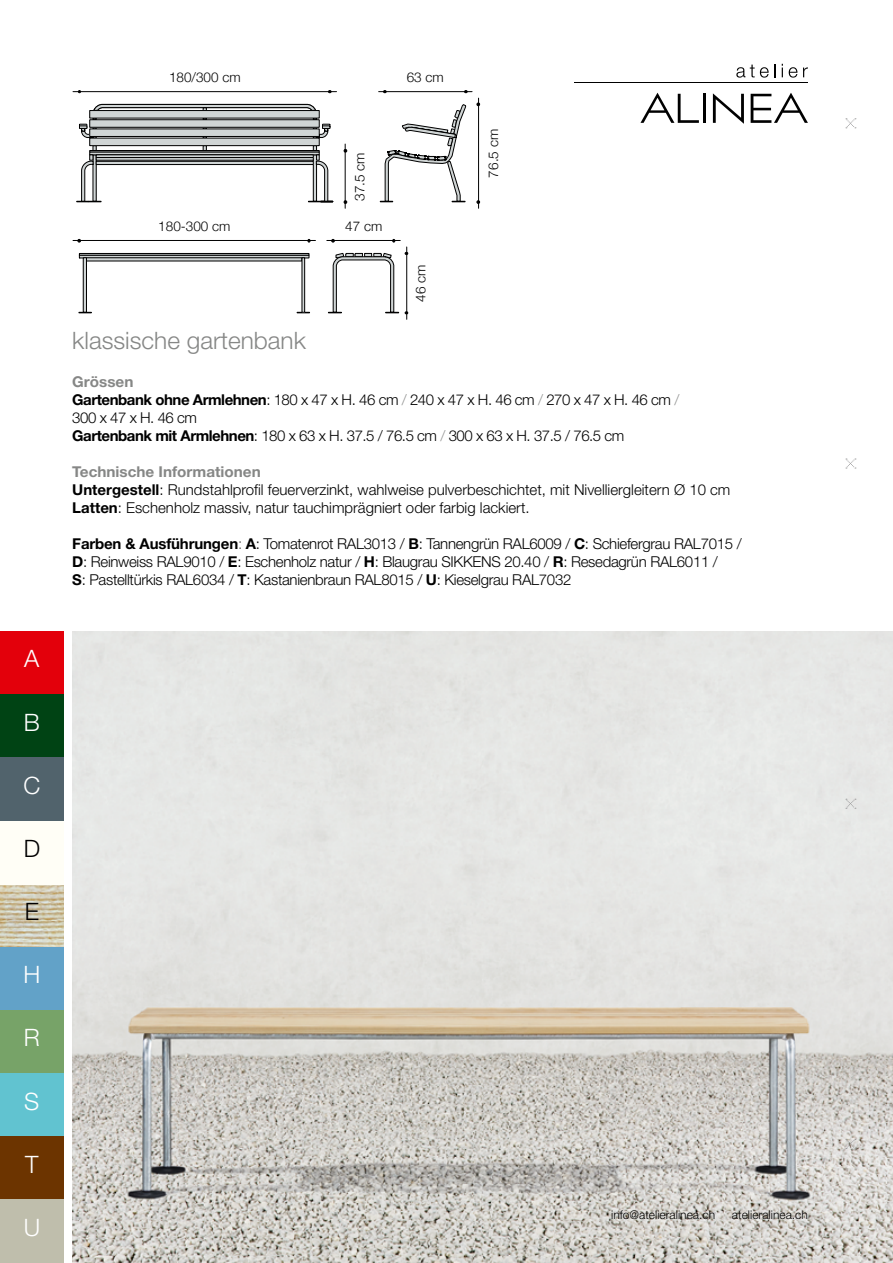
<style>
.page{position:relative;width:893px;height:1263px;background:#fff}
.page>*{position:absolute;margin:0;border:0;box-sizing:border-box;transform-origin:0 0}
.t1{font:300 24px "Helvetica Neue";color:#868786}
.t2{font:300 24px "Helvetica Neue";color:#fff}
.t3{font:300 24px "Helvetica Neue";color:#000}
.t4{font:300 15px/18px "Helvetica Neue";letter-spacing:-.02em;color:#000}
.t5{font:300 15px/18px "Helvetica Neue";color:#000}
.t6{font:300 13.5px "Helvetica Neue";color:#000}
.t7{font:300 12px "Helvetica Neue";color:#000}
.s1{font-weight:700;color:#868786}
.s2{font-weight:700}
.s3{color:#919291}
.s4{font-weight:100}
</style>
<div class="page">
<img style="left:72px;top:631px;width:821px;height:632px">
<svg style="left:79px;top:118px;width:17px;height:20px"></svg>
<svg style="left:203px;top:146px;width:4px;height:4px"></svg>
<svg style="left:93px;top:104px;width:223px;height:6px"></svg>
<div style="left:90px;top:111px;width:229px;height:7px;background:#d0d5d5"></div>
<div style="left:90px;top:110px;width:229px;height:8px;border:1px solid #000"></div>
<div style="left:90px;top:120px;width:229px;height:7px;background:#d0d5d5"></div>
<div style="left:90px;top:129px;width:229px;height:7px;background:#d0d5d5"></div>
<div style="left:90px;top:129px;width:229px;height:8px;border:1px solid #000"></div>
<div style="left:90px;top:138px;width:229px;height:8px;background:#d0d5d5"></div>
<div style="left:90px;top:138px;width:229px;height:8px;border:1px solid #000"></div>
<svg style="left:313px;top:118px;width:17px;height:20px"></svg>
<div style="left:90px;top:150px;width:229px;height:2px;border:1px solid #000"></div>
<div style="left:90px;top:152px;width:229px;height:3px;border:1px solid #000"></div>
<svg style="left:77px;top:145px;width:24px;height:57px"></svg>
<svg style="left:308px;top:145px;width:25px;height:57px"></svg>
<div style="left:96px;top:161px;width:217px;height:4px;border:1px solid #000"></div>
<div style="left:96px;top:155px;width:217px;height:3px;border:1px solid #000"></div>
<svg style="left:380px;top:104px;width:86px;height:98px"></svg>
<hr style="left:345px;top:144px;width:1px;height:64px;background:#000">
<hr style="left:73px;top:91px;width:264px;height:1px;background:#000">
<hr style="left:379px;top:91px;width:93px;height:1px;background:#000">
<hr style="left:478px;top:98px;width:1px;height:110px;background:#000">
<svg style="left:79px;top:253px;width:230px;height:5px"></svg>
<div style="left:83px;top:258px;width:4px;height:54px;border:1px solid #000"></div>
<svg style="left:297px;top:312px;width:13px;height:1px"></svg>
<div style="left:302px;top:258px;width:3px;height:54px;border:1px solid #000"></div>
<svg style="left:79px;top:312px;width:13px;height:1px"></svg>
<svg style="left:328px;top:253px;width:71px;height:60px"></svg>
<hr style="left:73px;top:240px;width:242px;height:1px;background:#000">
<hr style="left:327px;top:240px;width:73px;height:1px;background:#000">
<hr style="left:406px;top:247px;width:1px;height:72px;background:#000">
<img style="left:0;top:885px;width:64px;height:62px">
<div style="left:0;top:631px;width:64px;height:64px;background:#e3000b"></div>
<div style="left:0;top:695px;width:64px;height:63px;background:#004314"></div>
<div style="left:0;top:758px;width:64px;height:63px;background:#51636c"></div>
<div style="left:0;top:821px;width:64px;height:63px;background:#fffef6"></div>
<div style="left:0;top:947px;width:64px;height:63px;background:#62a2c8"></div>
<div style="left:0;top:1010px;width:64px;height:63px;background:#77a368"></div>
<div style="left:0;top:1073px;width:64px;height:64px;background:#61c3d0"></div>
<div style="left:0;top:1137px;width:64px;height:63px;background:#6c3400"></div>
<div style="left:0;top:1200px;width:64px;height:63px;background:#bfbeac"></div>
<hr style="left:703px;top:94px;width:3px;height:29px;background:#000">
<svg style="left:713px;top:93px;width:31px;height:31px"></svg>
<svg style="left:640px;top:93px;width:59px;height:30px"></svg>
<svg style="left:751px;top:93px;width:57px;height:30px"></svg>
<hr style="left:574px;top:82px;width:234px;height:1px;background:#000">
<svg style="left:736px;top:64px;width:39px;height:14px"></svg>
<svg style="left:782px;top:64px;width:1px;height:13px"></svg>
<svg style="left:789px;top:67px;width:8px;height:11px"></svg>
<svg style="left:803px;top:67px;width:5px;height:10px"></svg>
<svg style="left:845px;top:1139px;width:11px;height:10px"></svg>
<svg style="left:845px;top:799px;width:11px;height:10px"></svg>
<svg style="left:845px;top:459px;width:11px;height:10px"></svg>
<svg style="left:845px;top:118px;width:11px;height:10px"></svg>
<h1 class="t2" style="left:24px;top:644px;width:17px">A</h1>
<h1 class="t2" style="left:24px;top:707px;width:18px">B</h1>
<h1 class="t2" style="left:23px;top:770px;width:18px">C</h1>
<h1 class="t3" style="left:24px;top:834px;width:18px">D</h1>
<h1 class="t3" style="left:25px;top:897px;width:16px">E</h1>
<h1 class="t2" style="left:23px;top:960px;width:18px">H</h1>
<h1 class="t2" style="left:24px;top:1023px;width:18px">R</h1>
<h1 class="t2" style="left:24px;top:1086px;width:17px">S</h1>
<h1 class="t2" style="left:25px;top:1149px;width:15px">T</h1>
<h1 class="t2" style="left:24px;top:1212px;width:18px">U</h1>
<p class="t6" style="left:169px;top:67px;width:73px">180/300 cm</p>
<p class="t6" style="left:407px;top:67px;width:39px">63 cm</p>
<p class="t6" style="left:349px;top:201px;width:50px;rotate:-90deg">37.5 cm</p>
<p class="t6" style="left:158px;top:216px;width:74px">180-300 cm</p>
<p class="t6" style="left:345px;top:216px;width:39px">47 cm</p>
<p class="t6" style="left:410px;top:301px;width:39px;rotate:-90deg">46 cm</p>
<p class="t6" style="left:482px;top:177px;width:50px;rotate:-90deg">76.5 cm</p>
<h1 class="t1" style="left:72px;top:326px;width:235px">klassische gartenbank</h1>
<p class="t4" style="left:72px;top:372px;width:609px"><span class="s1">Grössen<br></span><span class="s2">Gartenbank ohne Armlehnen</span>: 180 x 47 x H. 46 cm <span class="s3">/</span> 240 x 47 x H. 46 cm <span class="s3">/</span> 270 x 47 x H. 46 cm <span class="s3">/ </span>300 x 47 x H. 46 cm<br><span class="s2">Gartenbank mit Armlehnen</span>: 180 x 63 x H. 37.5 / 76.5 cm <span class="s3">/</span> 300 x 63 x H. 37.5 / 76.5 cm</p>
<p class="t5" style="left:72px;top:462px;width:660px"><span class="s1">Technische Informationen<br></span><span class="s2">Untergestell</span>: Rundstahlprofil feuerverzinkt, wahlweise pulverbeschichtet, mit Nivelliergleitern Ø 10 cm<br><span class="s2">Latten</span>: Eschenholz massiv, natur tauchimprägniert oder farbig lackiert.</p>
<p class="t4" style="left:72px;top:534px;width:671px"><span class="s2">Farben &amp; Ausführungen</span><span class="s4">:</span> <span class="s2">A</span>: Tomatenrot RAL3013 / <span class="s2">B</span>: Tannengrün RAL6009 / <span class="s2">C</span>: Schiefergrau RAL7015 /<br><span class="s2">D</span>: Reinweiss RAL9010 / <span class="s2">E</span>: Eschenholz natur / <span class="s2">H</span>: Blaugrau SIKKENS 20.40 / <span class="s2">R</span>: Resedagrün RAL6011 /<br><span class="s2">S</span>: Pastelltürkis RAL6034 / <span class="s2">T</span>: Kastanienbraun RAL8015 / <span class="s2">U</span>: Kieselgrau RAL7032</p>
<p class="t7" style="left:611px;top:1207px;width:106px">info@atelieralinea.ch</p>
<p class="t7" style="left:732px;top:1207px;width:78px">atelieralinea.ch</p>
</div>
